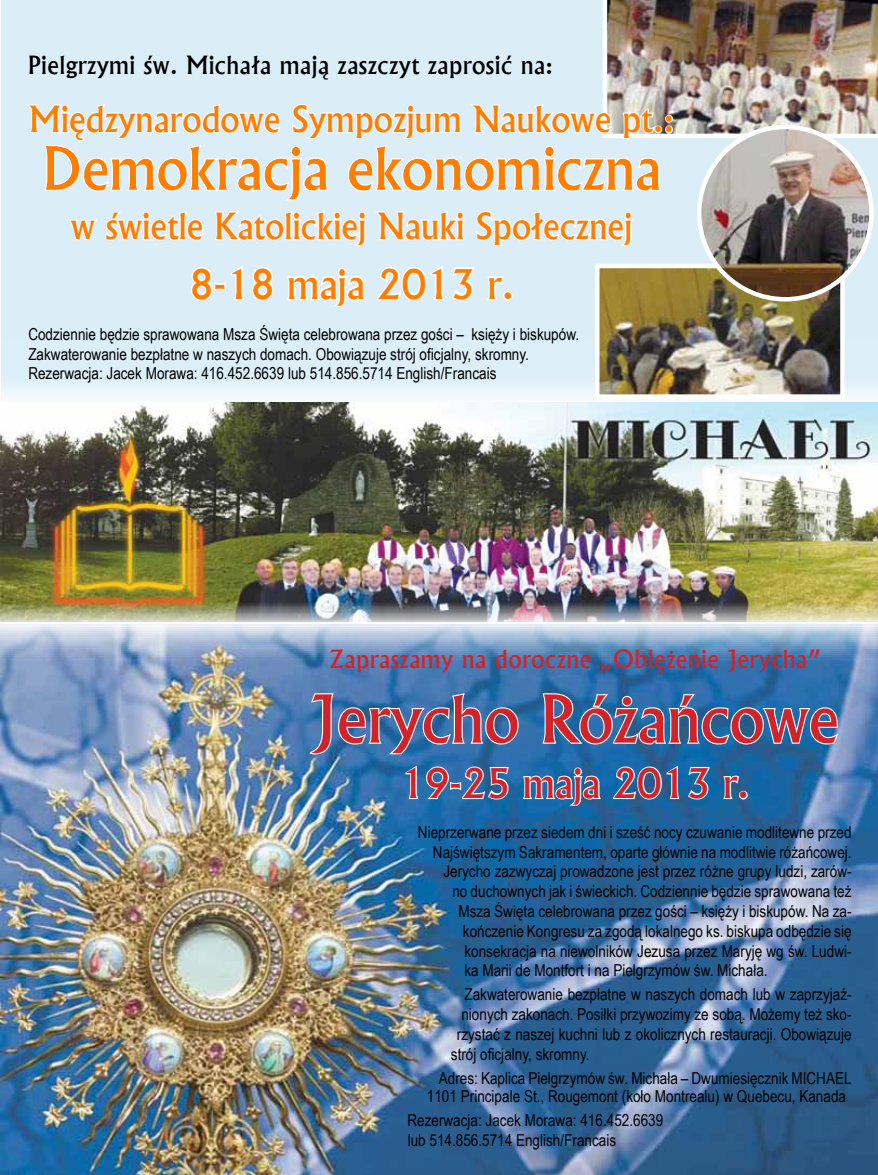
<style>
.page{position:relative;width:878px;height:1175px;background:#fff}
.page>*{position:absolute;margin:0;border:0;box-sizing:border-box;transform-origin:0 0}
.t1{font:500 63px "Albertus";color:#d2232a}
.t2{font:500 57px "Albertus";color:#ff7d00}
.t3{font:500 39px "Albertus";color:#d2232a}
.t4{font:500 39px "Albertus";color:#ff7d00}
.t5{font:500 34.5px "Albertus";color:#ff7d00}
.t6{font:500 24px "Albertus";letter-spacing:.02em;color:#000}
.t7{font:500 24px "Albertus";letter-spacing:.02em;color:#d2232a}
.t8{font:16.5px/19.8px "Arial Narrow";color:#000}
</style>
<div class="page">
<div style="left:1px;top:0;width:877px;height:402px;background:#dbeef8"></div>
<img style="left:0;top:624px;width:878px;height:550px">
<svg style="left:309px;top:691px;width:210px;height:64px;background:#5b8bba"></svg>
<svg style="left:541px;top:692px;width:299px;height:61px;background:#5289b8"></svg>
<svg style="left:404px;top:763px;width:106px;height:38px"></svg>
<svg style="left:521px;top:765px;width:81px;height:41px"></svg>
<svg style="left:611px;top:763px;width:99px;height:38px"></svg>
<svg style="left:721px;top:774px;width:28px;height:27px"></svg>
<img style="left:0;top:402px;width:878px;height:219px">
<svg style="left:27px;top:0;width:851px;height:201px"></svg>
<svg style="left:69px;top:211px;width:135px;height:30px"></svg>
<svg style="left:215px;top:211px;width:250px;height:35px"></svg>
<svg style="left:476px;top:211px;width:157px;height:35px"></svg>
<svg style="left:191px;top:266px;width:83px;height:35px"></svg>
<svg style="left:287px;top:268px;width:79px;height:39px"></svg>
<svg style="left:377px;top:266px;width:97px;height:35px"></svg>
<svg style="left:487px;top:276px;width:26px;height:25px"></svg>
<img style="left:600px;top:269px;width:239px;height:125px">
<div style="left:595px;top:264px;width:249px;height:135px;border:4px solid #fff"></div>
<img style="left:699px;top:127px;width:172px;height:172px;border-radius:85px">
<div style="left:697px;top:125px;width:176px;height:176px;border:4px solid #fff;border-radius:50%"></div>
<h3 class="t6" style="left:28px;top:50px;width:526px">Pielgrzymi św. Michała mają zaszczyt zaprosić na:</h3>
<h3 class="t5" style="left:29px;top:98px;width:646px">Międzynarodowe Sympozjum Naukowe pt.:</h3>
<h2 class="t2" style="left:42px;top:133px;width:621px">Demokracja ekonomiczna</h2>
<h3 class="t5" style="left:71px;top:205px;width:563px">w świetle Katolickiej Nauki Społecznej</h3>
<h3 class="t4" style="left:189px;top:260px;width:326px">8-18 maja 2013 r.</h3>
<p class="t8" style="left:28px;top:323px;width:552px">Codziennie będzie sprawowana Msza Święta celebrowana przez gości – księży i biskupów.<br>Zakwaterowanie bezpłatne w naszych domach. Obowiązuje strój oficjalny, skromny.<br>Rezerwacja: Jacek Morawa: 416.452.6639 lub 514.856.5714 English/Francais</p>
<h3 class="t7" style="left:329px;top:644px;width:492px">Zapraszamy na doroczne „Oblężenie Jerycha”</h3>
<h1 class="t1" style="left:311px;top:680px;width:529px">Jerycho Różańcowe</h1>
<h3 class="t3" style="left:400px;top:759px;width:350px">19-25 maja 2013 r.</h3>
<p class="t8" style="left:418px;top:821px;width:435px">Nieprzerwane przez siedem dni i sześć nocy czuwanie modlitewne przed</p>
<p class="t8" style="left:433px;top:841px;width:420px">Najświętszym Sakramentem, oparte głównie na modlitwie różańcowej.</p>
<p class="t8" style="left:443px;top:861px;width:409px">Jerycho zazwyczaj prowadzone jest przez różne grupy ludzi, zarów-</p>
<p class="t8" style="left:452px;top:880px;width:400px">no duchownych jak i świeckich. Codziennie będzie sprawowana też</p>
<p class="t8" style="left:458px;top:900px;width:394px">Msza Święta celebrowana przez gości – księży i biskupów. Na za-</p>
<p class="t8" style="left:463px;top:920px;width:390px">kończenie Kongresu za zgodą lokalnego ks. biskupa odbędzie się</p>
<p class="t8" style="left:464px;top:940px;width:389px">konsekracja na niewolników Jezusa przez Maryję wg św. Ludwi-</p>
<p class="t8" style="left:464px;top:960px;width:305px">ka Marii de Montfort i na Pielgrzymów św. Michała.</p>
<p class="t8" style="left:464px;top:984px;width:389px">Zakwaterowanie bezpłatne w naszych domach lub w zaprzyjaź-</p>
<p class="t8" style="left:461px;top:1004px;width:391px">nionych zakonach. Posiłki przywozimy ze sobą. Możemy też sko-</p>
<p class="t8" style="left:457px;top:1023px;width:396px">rzystać z naszej kuchni lub z okolicznych restauracji. Obowiązuje</p>
<p class="t8" style="left:451px;top:1043px;width:140px">strój oficjalny, skromny.</p>
<p class="t8" style="left:427px;top:1068px;width:426px;line-height:18px;text-indent:12px">Adres: Kaplica Pielgrzymów św. Michała – Dwumiesięcznik MICHAEL<br>1101 Principale St., Rougemont (koło Montrealu) w Quebecu, Kanada</p>
<p class="t8" style="left:407px;top:1109px;width:257px">Rezerwacja: Jacek Morawa: 416.452.6639 lub 514.856.5714 English/Francais</p>
</div>
